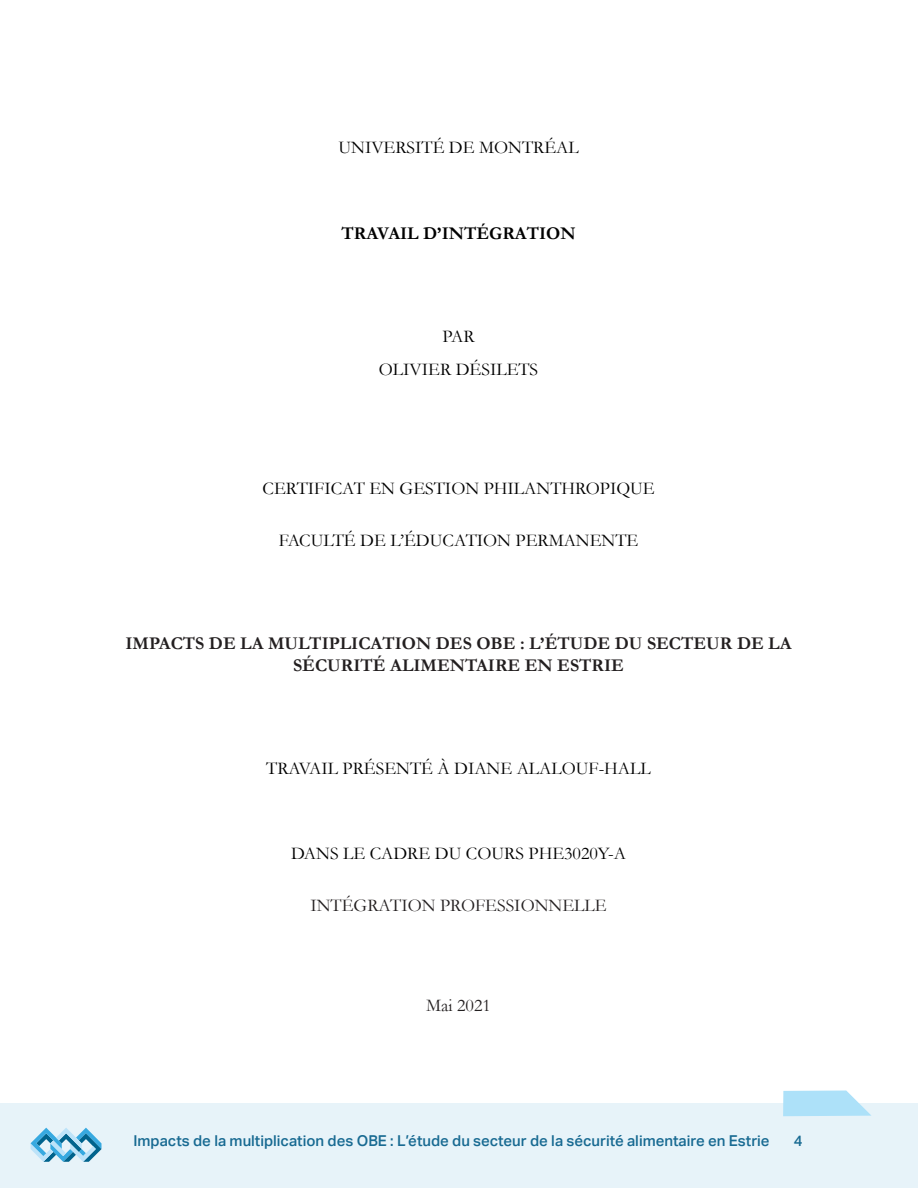
<style>
.page{position:relative;width:918px;height:1188px;background:#fff}
.page>*{position:absolute;margin:0;border:0;box-sizing:border-box;transform-origin:0 0}
.t1{font:18px/33.6px "Garamond";color:#000;text-align:center}
.t2{font:700 18px/21.6px "Garamond";color:#231f20;text-align:center}
.t3{font:18px "Garamond";color:#231f20}
.t4{font:700 18px "Garamond";color:#000}
.t5{font:500 15px "Aktiv Grotesk";color:#186a92}
</style>
<div class="page">
<div style="left:0;top:1103px;width:918px;height:85px;background:#e7f3f9"></div>
<svg style="left:31px;top:1128px;width:71px;height:34px"></svg>
<svg style="left:783px;top:1090px;width:88px;height:26px;background:#b9e5f9"></svg>
<p class="t1" style="left:338px;top:133px;width:242px">UNIVERSITÉ DE MONTRÉAL</p>
<p class="t4" style="left:341px;top:227px;width:236px">TRAVAIL D’INTÉGRATION</p>
<p class="t1" style="left:379px;top:321px;width:161px">PAR<br>OLIVIER DÉSILETS</p>
<p class="t1" style="left:263px;top:473px;width:393px">CERTIFICAT EN GESTION PHILANTHROPIQUE</p>
<p class="t1" style="left:279px;top:525px;width:361px">FACULTÉ DE L’ÉDUCATION PERMANENTE</p>
<p class="t2" style="left:126px;top:634px;width:668px">IMPACTS DE LA MULTIPLICATION DES OBE : L’ÉTUDE DU SECTEUR DE LA<br>SÉCURITÉ ALIMENTAIRE EN ESTRIE</p>
<p class="t1" style="left:266px;top:753px;width:386px">TRAVAIL PRÉSENTÉ À DIANE ALALOUF-HALL</p>
<p class="t1" style="left:291px;top:838px;width:337px">DANS LE CADRE DU COURS PHE3020Y-A</p>
<p class="t3" style="left:310px;top:898px;width:298px">INTÉGRATION PROFESSIONNELLE</p>
<p class="t3" style="left:426px;top:999px;width:66px">Mai 2021</p>
<p class="t5" style="left:134px;top:1135px;width:638px">Impacts de la multiplication des OBE : L’étude du secteur de la sécurité alimentaire en Estrie</p>
<p class="t5" style="left:794px;top:1135px;width:10px">4</p>
</div>
